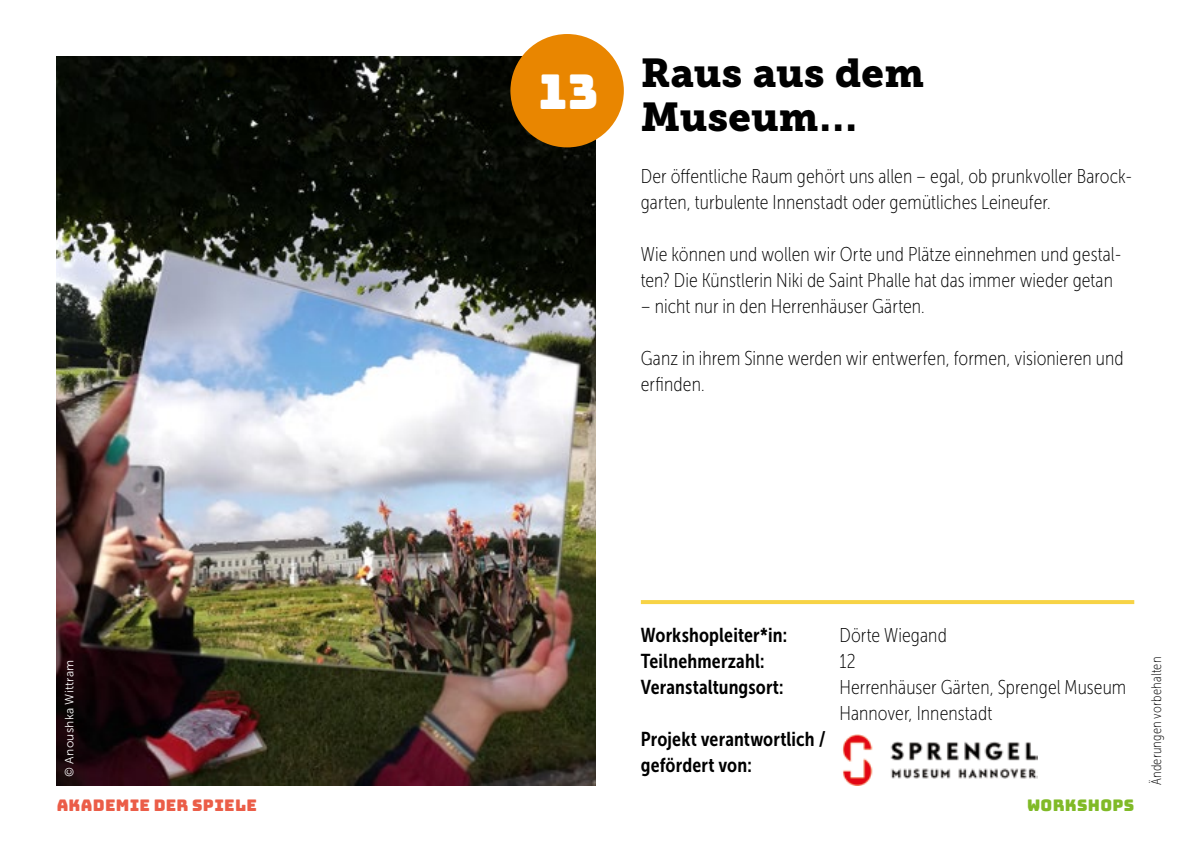
<style>
.page{position:relative;width:1191px;height:842px;background:#fff}
.page>*{position:absolute;margin:0;border:0;box-sizing:border-box;transform-origin:0 0}
.t1{font:48px "Bungee";color:#fff}
.t2{font:40px/44px "Museo Slab 900";letter-spacing:.005em;color:#000}
.t3{font:20px/26px "Museo Sans Cond 100";letter-spacing:.005em;color:#000}
.t4{font:20px/26px "Museo Sans Cond 700";letter-spacing:.01em;color:#000}
.t5{font:16px "Bungee";letter-spacing:.02em;color:#eb5d48}
.t6{font:16px "Bungee";letter-spacing:.02em;color:#80ba27}
.t7{font:14px "Museo Sans Cond 100";letter-spacing:.02em;color:#000}
.t8{font:12px "Museo Sans 300";letter-spacing:.02em;color:#fff}
</style>
<div class="page">
<img style="left:57px;top:57px;width:538px;height:728px">
<svg style="left:641px;top:600px;width:493px;height:4px;fill:#f7d346"></svg>
<div style="left:510px;top:34px;width:114px;height:113px;background:#e98600;border-radius:50%"></div>
<img style="left:842px;top:734px;width:196px;height:51px">
<h1 class="t1" style="left:538px;top:65px;width:61px">13</h1>
<h2 class="t2" style="left:641px;top:51px;width:285px">Raus aus dem<br>Museum…</h2>
<p class="t3" style="left:641px;top:163px;width:493px">Der öffentliche Raum gehört uns allen – egal, ob prunkvoller Barock&shy;garten, turbulente Innenstadt oder gemütliches Leineufer.</p>
<p class="t3" style="left:641px;top:241px;width:482px">Wie können und wollen wir Orte und Plätze einnehmen und gestal&shy;ten? Die Künstlerin Niki de Saint Phalle hat das immer wieder getan</p>
<p class="t3" style="left:641px;top:293px;width:285px">– nicht nur in den Herrenhäuser Gärten.</p>
<p class="t3" style="left:641px;top:345px;width:484px">Ganz in ihrem Sinne werden wir entwerfen, formen, visionieren und erfinden.</p>
<p class="t8" style="left:63px;top:777px;width:119px;rotate:-90deg">© Anoushka Wittram</p>
<p class="t4" style="left:641px;top:622px;width:148px">Workshopleiter*in:</p>
<p class="t3" style="left:839px;top:623px;width:109px">Dörte Wiegand</p>
<p class="t4" style="left:641px;top:648px;width:125px">Teilnehmerzahl:</p>
<p class="t3" style="left:839px;top:649px;width:18px">12</p>
<p class="t4" style="left:641px;top:674px;width:144px">Veranstaltungsort:</p>
<p class="t3" style="left:839px;top:675px;width:288px">Herrenhäuser Gärten, Sprengel Museum<br>Hannover, Innenstadt</p>
<p class="t4" style="left:641px;top:726px;width:186px">Projekt verantwortlich / gefördert von:</p>
<p class="t5" style="left:57px;top:796px;width:202px">AKADEMIE DER SPIELE</p>
<p class="t6" style="left:1027px;top:796px;width:109px">WORKSHOPS</p>
<p class="t7" style="left:1148px;top:785px;width:130px;rotate:-90deg">Änderungen vorbehalten</p>
</div>
